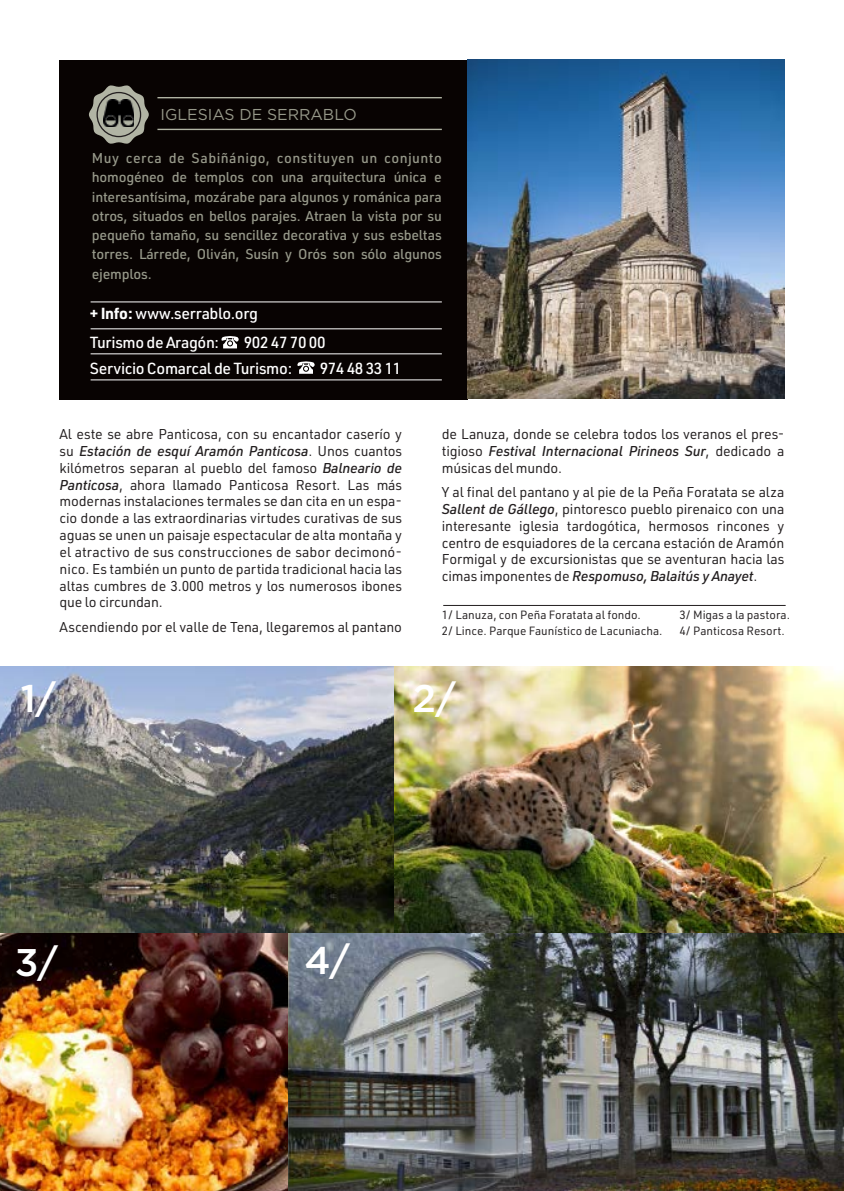
<style>
.page{position:relative;width:844px;height:1191px;background:#fff}
.page>*{position:absolute;margin:0;border:0;box-sizing:border-box;transform-origin:0 0}
.Numero_BLANCO__22_PT{font:500 38.5px "Gotham";color:#fff}
.Txt_blanco_9_pt{font:500 15.75px "URWDIN";letter-spacing:-.025em;color:#fff}
.ENTRADILLA_BEIG_9_pt{font:15.75px "Gotham";color:#969889}
.TXT_segudo_Negro{font:14px/16.8px "URWDIN";letter-spacing:-.01em;color:#231f20;text-align:justify}
.entradilla_Beig_8_pt{font:500 14px/19.2px "URWDIN";letter-spacing:-.015em;color:#969889;text-align:justify}
.PF_Negro_6_7_pt{font:11.72px "URWDIN";color:#231f20}
.s1{font-weight:700}
.s2{font-weight:500;font-style:italic}
</style>
<div class="page">
<svg style="left:843px;top:675px;width:1px;height:516px"></svg>
<div style="left:60px;top:60px;width:408px;height:339px;background:#080302"></div>
<svg style="left:89px;top:85px;width:60px;height:59px"></svg>
<div style="left:96px;top:92px;width:45px;height:45px;border:1px solid #231f20;border-radius:50%"></div>
<img style="left:104px;top:99px;width:29px;height:28px">
<hr style="left:157px;top:97px;width:284px;height:1px;background:#b1b4a4">
<hr style="left:157px;top:129px;width:284px;height:1px;background:#b1b4a4">
<img style="left:468px;top:60px;width:316px;height:339px">
<img style="left:0;top:666px;width:843px;height:525px">
<hr style="left:443px;top:605px;width:342px;height:1px;background:#231f20">
<svg style="left:221px;top:336px;width:18px;height:12px"></svg>
<svg style="left:297px;top:361px;width:18px;height:13px"></svg>
<hr style="left:91px;top:328px;width:350px;height:1px;background:#fff">
<hr style="left:91px;top:353px;width:350px;height:1px;background:#fff">
<hr style="left:91px;top:379px;width:350px;height:1px;background:#fff">
<hr style="left:91px;top:301px;width:350px;height:1px;background:#fff">
<p class="ENTRADILLA_BEIG_9_pt" style="left:160px;top:104px;width:198px">IGLESIAS DE SERRABLO</p>
<p class="entradilla_Beig_8_pt" style="left:92px;top:148px;width:351px">Muy cerca de Sabiñánigo, constituyen un conjunto homogéneo de templos con una arquitectura única e interesantísima, mozárabe para algunos y románica para otros, situados en bellos parajes. Atraen la vista por su pequeño tamaño, su sencillez decorativa y sus esbeltas torres. Lárrede, Oliván, Susín y Orós son sólo algunos ejemplos.</p>
<p class="Txt_blanco_9_pt" style="left:90px;top:303px;width:170px"><span class="s1">+ Info:</span> www.serrablo.org</p>
<p class="Txt_blanco_9_pt" style="left:90px;top:332px;width:131px">Turismo de Aragón:</p>
<p class="Txt_blanco_9_pt" style="left:244px;top:332px;width:83px">902 47 70 00</p>
<p class="Txt_blanco_9_pt" style="left:90px;top:358px;width:204px">Servicio Comarcal de Turismo:</p>
<p class="Txt_blanco_9_pt" style="left:319px;top:358px;width:83px">974 48 33 11</p>
<p class="TXT_segudo_Negro" style="left:60px;top:425px;width:344px">Al este se abre Panticosa, con su encantador caserío y su <span class="s2">Estación de esquí Aramón Panticosa</span>. Unos cuantos kilómetros separan al pueblo del famoso <span class="s2">Balneario de Panticosa</span>, ahora llamado Panticosa Resort. Las más modernas instalaciones termales se dan cita en un espa&shy;cio donde a las extraordinarias virtudes curativas de sus aguas se unen un paisaje espectacular de alta montaña y el atractivo de sus construcciones de sabor decimonó&shy;nico. Es también un punto de partida tradicional hacia las altas cumbres de 3.000 metros y los numerosos ibones que lo circundan.</p>
<p class="TXT_segudo_Negro" style="left:60px;top:618px;width:344px">Ascendiendo por el valle de Tena, llegaremos al pantano</p>
<p class="TXT_segudo_Negro" style="left:441px;top:425px;width:344px">de Lanuza, donde se celebra todos los veranos el pres&shy;tigioso <span class="s2">Festival Internacional Pirineos Sur</span>, dedicado a músicas del mundo.</p>
<p class="TXT_segudo_Negro" style="left:441px;top:483px;width:344px">Y al final del pantano y al pie de la Peña Foratata se alza <span class="s2">Sallent de Gállego</span>, pintoresco pueblo pirenaico con una interesante iglesia tardogótica, hermosos rincones y centro de esquiadores de la cercana estación de Aramón Formigal y de excursionistas que se aventuran hacia las cimas imponentes de <span class="s2">Respomuso, Balaitús y Anayet</span>.</p>
<p class="PF_Negro_6_7_pt" style="left:441px;top:607px;width:200px">1/ Lanuza, con Peña Foratata al fondo.</p>
<p class="PF_Negro_6_7_pt" style="left:441px;top:622px;width:222px">2/ Lince. Parque Faunístico de Lacuniacha.</p>
<p class="PF_Negro_6_7_pt" style="left:679px;top:607px;width:112px">3/ Migas a la pastora.</p>
<p class="PF_Negro_6_7_pt" style="left:679px;top:622px;width:107px">4/ Panticosa Resort.</p>
<p class="Numero_BLANCO__22_PT" style="left:21px;top:673px;width:36px">1/</p>
<p class="Numero_BLANCO__22_PT" style="left:412px;top:673px;width:45px">2/</p>
<p class="Numero_BLANCO__22_PT" style="left:15px;top:937px;width:45px">3/</p>
<p class="Numero_BLANCO__22_PT" style="left:304px;top:934px;width:47px">4/</p>
</div>
